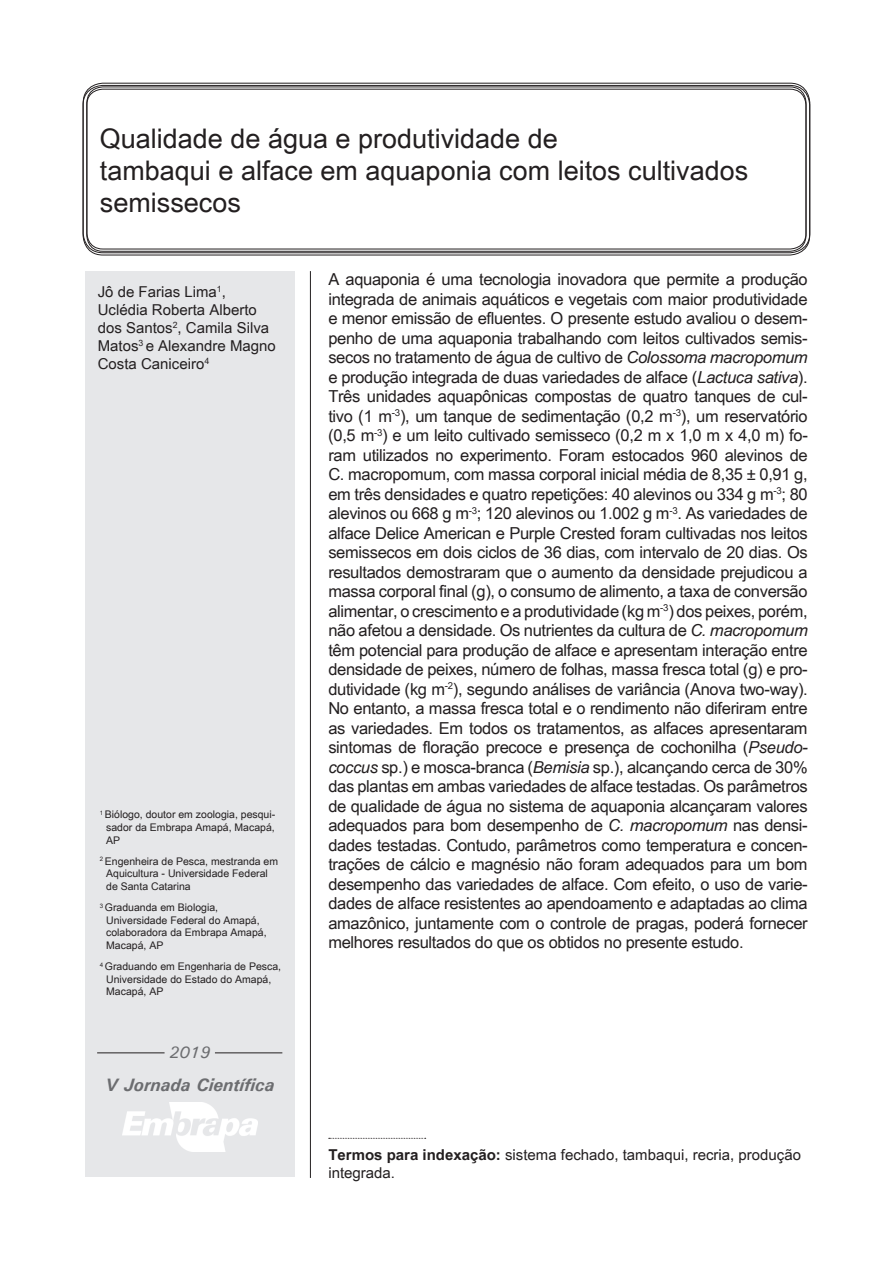
<style>
.page{position:relative;width:893px;height:1263px;background:#fff}
.page>*{position:absolute;margin:0;border:0;box-sizing:border-box;transform-origin:0 0}
.t1{font:27px/32.4px "Arial";color:#231f20}
.t2{font:italic 700 18px "Univers";color:#6c6d70}
.t3{font:16.5px/19.5px "Arial";letter-spacing:-.02em;color:#231f20;text-align:justify}
.t4{font:italic 500 16.5px "Univers";color:#6c6d70}
.t5{font:15px/18px "Arial";color:#231f20}
.t6{font:10.5px/12.6px "Arial";color:#231f20}
.s1{font-style:italic}
.s2{font-weight:700}
</style>
<div class="page">
<hr style="left:310px;top:271px;width:1px;height:907px;background:#231f20">
<div style="left:85px;top:1035px;width:209px;height:142px;background:#e6e7e9"></div>
<img style="left:122px;top:1102px;width:135px;height:49px">
<hr style="left:97px;top:1052px;width:68px;height:1px;background:#231f20">
<hr style="left:215px;top:1052px;width:67px;height:1px;background:#231f20">
<div style="left:87px;top:87px;width:719px;height:162px;border:1px solid #231f20;border-radius:16px"></div>
<div style="left:85px;top:273px;width:209px;height:480px;background:#e6e7e9"></div>
<div style="left:83px;top:85px;width:727px;height:170px;border:1px solid #231f20;border-radius:20px"></div>
<div style="left:86px;top:89px;width:720px;height:163px;border:1px solid #231f20;border-radius:16px"></div>
<svg style="left:329px;top:1138px;width:97px;height:1px"></svg>
<div style="left:85px;top:663px;width:209px;height:375px;background:#e6e7e9"></div>
<h1 class="t1" style="left:100px;top:122px;width:650px">Qualidade de água e produtividade de<br>tambaqui e alface em aquaponia com leitos cultivados semissecos</h1>
<p class="t5" style="left:98px;top:283px;width:180px">Jô de Farias Lima<sup>1</sup>,<br>Uclédia Roberta Alberto dos Santos<sup>2</sup>, Camila Silva<br>Matos<sup>3</sup> e Alexandre Magno<br>Costa Caniceiro<sup>4</sup></p>
<p class="t6" style="left:106px;top:808px;width:171px;text-align:justify;text-indent:-6px"><sup>1</sup> Biólogo, doutor em zoologia, pesqui&shy;sador da Embrapa Amapá, Macapá, AP</p>
<p class="t6" style="left:106px;top:855px;width:174px;text-indent:-6px"><sup>2</sup> Engenheira de Pesca, mestranda em<br>Aquicultura - Universidade Federal de Santa Catarina</p>
<p class="t6" style="left:106px;top:901px;width:162px;text-indent:-6px"><sup>3</sup> Graduanda em Biologia,<br>Universidade Federal do Amapá, colaboradora da Embrapa Amapá,<br>Macapá, AP</p>
<p class="t6" style="left:106px;top:960px;width:176px;text-indent:-6px"><sup>4</sup> Graduando em Engenharia de Pesca,<br>Universidade do Estado do Amapá,<br>Macapá, AP</p>
<p class="t4" style="left:169px;top:1041px;width:43px">2019</p>
<p class="t2" style="left:105px;top:1074px;width:171px">V Jornada Científica</p>
<p class="t3" style="left:328px;top:270px;width:481px">A aquaponia é uma tecnologia inovadora que permite a produção integrada de animais aquáticos e vegetais com maior produtividade e menor emissão de efluentes. O presente estudo avaliou o desem&shy;penho de uma aquaponia trabalhando com leitos cultivados semis&shy;secos no tratamento de água de cultivo de <span class="s1">Colossoma macropomum </span>e produção integrada de duas variedades de alface (<span class="s1">Lactuca sativa</span>).<br>Três unidades aquapônicas compostas de quatro tanques de cul&shy;tivo (1 m<sup>-3</sup>), um tanque de sedimentação (0,2 m<sup>-3</sup>), um reservatório (0,5 m<sup>-3</sup>) e um leito cultivado semisseco (0,2 m x 1,0 m x 4,0 m) fo&shy;ram utilizados no experimento. Foram estocados 960 alevinos de C. macropomum, com massa corporal inicial média de 8,35 ± 0,91 g, em três densidades e quatro repetições: 40 alevinos ou 334 g m<sup>-3</sup>; 80 alevinos ou 668 g m<sup>-3</sup>; 120 alevinos ou 1.002 g m<sup>-3</sup>. As variedades de alface Delice American e Purple Crested foram cultivadas nos leitos semissecos em dois ciclos de 36 dias, com intervalo de 20 dias. Os resultados demostraram que o aumento da densidade prejudicou a massa corporal final (g), o consumo de alimento, a taxa de conversão alimentar, o crescimento e a produtividade (kg m<sup>-3</sup>) dos peixes, porém, não afetou a densidade. Os nutrientes da cultura de <span class="s1">C. macropomum </span>têm potencial para produção de alface e apresentam interação entre densidade de peixes, número de folhas, massa fresca total (g) e pro&shy;dutividade (kg m<sup>-2</sup>), segundo análises de variância (Anova two-way).<br>No entanto, a massa fresca total e o rendimento não diferiram entre as variedades. Em todos os tratamentos, as alfaces apresentaram sintomas de floração precoce e presença de cochonilha (<span class="s1">Pseudo&shy;coccus</span> sp.) e mosca-branca (<span class="s1">Bemisia</span> sp.), alcançando cerca de 30% das plantas em ambas variedades de alface testadas. Os parâmetros de qualidade de água no sistema de aquaponia alcançaram valores adequados para bom desempenho de <span class="s1">C. macropomum</span> nas densi&shy;dades testadas. Contudo, parâmetros como temperatura e concen&shy;trações de cálcio e magnésio não foram adequados para um bom desempenho das variedades de alface. Com efeito, o uso de varie&shy;dades de alface resistentes ao apendoamento e adaptadas ao clima amazônico, juntamente com o controle de pragas, poderá fornecer melhores resultados do que os obtidos no presente estudo.</p>
<p class="t5" style="left:328px;top:1145px;width:474px"><span class="s2">Termos para indexação:</span> sistema fechado, tambaqui, recria, produção integrada.</p>
</div>
